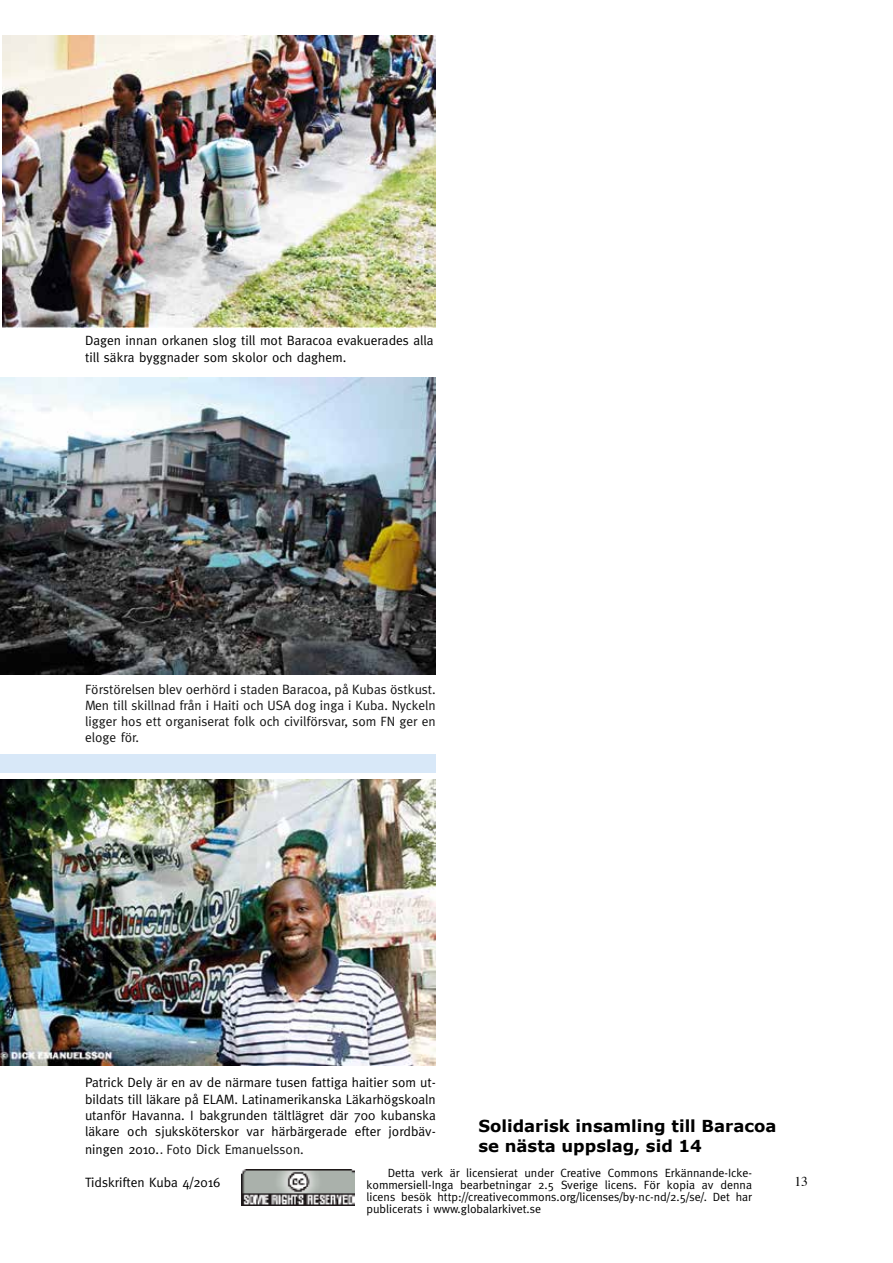
<style>
.page{position:relative;width:893px;height:1263px;background:#fff}
.page>*{position:absolute;margin:0;border:0;box-sizing:border-box;transform-origin:0 0}
.t1{font:700 16.5px/19.8px "Verdana";color:#000}
.t2{font:13.5px/16.2px "Meta";color:#000;text-align:justify}
.t3{font:13.5px/16.2px "Meta";color:#131313;text-align:justify}
.t4{font:13.5px "Times";color:#000}
.t5{font:12px/12px "Meta";color:#000;text-align:justify}
.s1{color:#000}
.s2{font-family:"Times";font-size:15px}
</style>
<div class="page">
<img style="left:242px;top:1169px;width:112px;height:36px">
<div style="left:0;top:754px;width:436px;height:19px;background:#d8e8f8"></div>
<img style="left:0;top:377px;width:436px;height:297px">
<img style="left:2px;top:36px;width:434px;height:292px">
<img style="left:0;top:780px;width:436px;height:286px">
<p class="t2" style="left:85px;top:332px;width:350px">Dagen innan orkanen slog till mot Baracoa evakuerades alla till säkra byggnader som skolor och daghem.</p>
<p class="t3" style="left:85px;top:681px;width:352px">Förstörelsen blev oerhörd i staden Baracoa, på Kubas östkust.<br>Men till skillnad från i Haiti och USA dog inga i Kuba. Nyckeln ligger hos ett organiserat folk och civilförsvar, som FN ger en eloge för.</p>
<p class="t2" style="left:85px;top:1074px;width:352px">Patrick Dely är en av de närmare tusen fattiga haitier som ut&shy;bildats till läkare på ELAM. Latinamerikanska Läkarhögskoaln utanför Havanna. I bakgrunden tältlägret där 700 kubanska läkare och sjuksköterskor var härbärgerade efter jordbäv-</p>
<p class="t3" style="left:85px;top:1141px;width:220px"><span class="s1">ningen 2010.</span><span class="s2">.</span> Foto Dick Emanuelsson.</p>
<p class="t1" style="left:478px;top:1115px;width:300px">Solidarisk insamling till Baracoa se nästa uppslag, sid 14</p>
<p class="t5" style="left:366px;top:1166px;width:387px;text-indent:21px">Detta verk är licensierat under Creative Commons Erkännande-Icke&shy;kommersiell-Inga bearbetningar 2.5 Sverige licens. För kopia av denna licens besök http://creativecommons.org/licenses/by-nc-nd/2.5/se/. Det har publicerats i www.globalarkivet.se</p>
<p class="t2" style="left:85px;top:1174px;width:137px">Tidskriften Kuba 4/2016</p>
<p class="t4" style="left:794px;top:1176px;width:15px">13</p>
</div>
